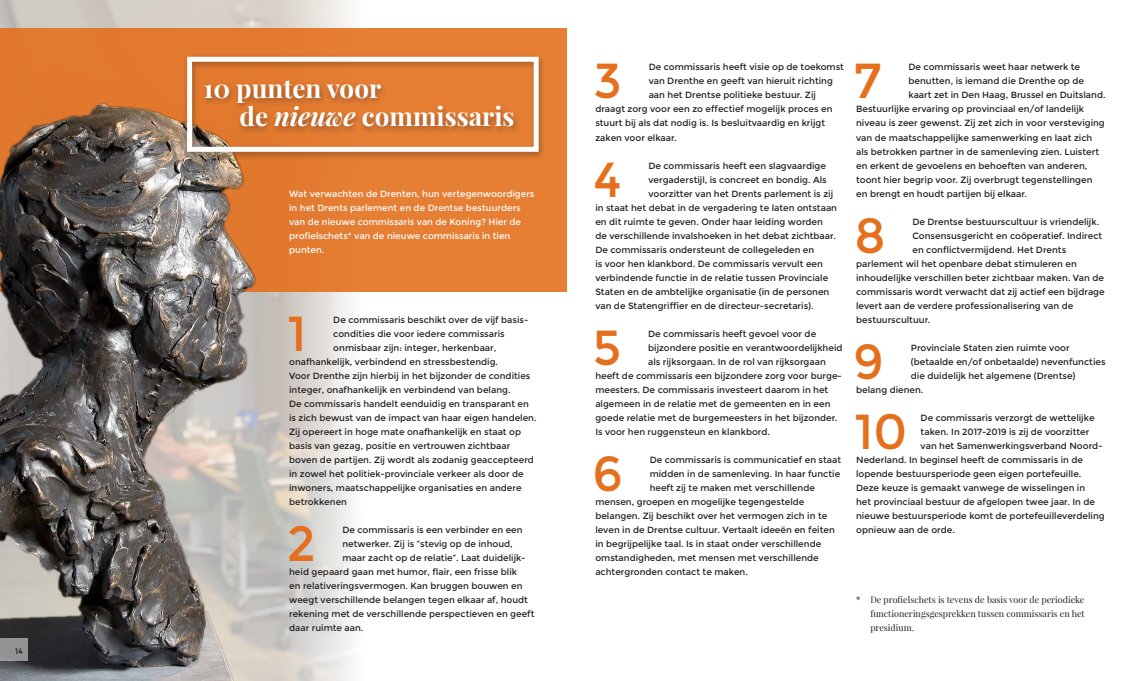
<style>
.page{position:relative;width:1134px;height:681px;background:#fff}
.page>*{position:absolute;margin:0;border:0;box-sizing:border-box;transform-origin:0 0}
.t1{font:49.1px "Montserrat";color:#e4701e}
.t2{font:700 26px/28px "Playfair Display";color:#fff}
.t3{font:9px "Montserrat";color:#231f20}
.t4{font:9px/14px "Montserrat";color:#fff}
.t5{font:9px/14px "Playfair Display";color:#231f20;text-align:justify}
.t6{font:8px "Montserrat";color:#231f20}
.s1{font-style:italic}
</style>
<div class="page">
<img style="left:0;top:0;width:362px;height:680px">
<svg style="left:0;top:28px;width:567px;height:263px;background:#b8713f"></svg>
<div style="left:183px;top:53px;width:363px;height:107px;background:#231f20;opacity:.4"></div>
<div style="left:187px;top:57px;width:352px;height:95px;border:5px solid #fff"></div>
<div style="left:0;top:638px;width:28px;height:22px;background:#939393"></div>
<p class="t6" style="left:15px;top:646px;width:9px">14</p>
<h2 class="t2" style="left:239px;top:74px;width:277px;text-indent:-36px">10 punten voor<br>de <span class="s1">nieuwe</span> commissaris</h2>
<p class="t4" style="left:289px;top:186px;width:247px">Wat verwachten de Drenten, hun vertegenwoordigers in het Drents parlement en de Drentse bestuurders van de nieuwe commissaris van de Koning? Hier de profielschets* van de nieuwe commissaris in tien punten.</p>
<h1 class="t1" style="left:288px;top:305px;width:20px">1</h1>
<p class="t3" style="left:333px;top:314px;width:197px">De commissaris beschikt over de vijf basis-</p>
<p class="t3" style="left:333px;top:328px;width:173px">condities die voor iedere commissaris</p>
<p class="t3" style="left:333px;top:342px;width:165px">onmisbaar zijn: integer, herkenbaar,</p>
<p class="t3" style="left:289px;top:356px;width:210px">onafhankelijk, verbindend en stressbestendig.</p>
<p class="t3" style="left:289px;top:370px;width:243px">Voor Drenthe zijn hierbij in het bijzonder de condities</p>
<p class="t3" style="left:289px;top:384px;width:223px">integer, onafhankelijk en verbindend van belang.</p>
<p class="t3" style="left:289px;top:398px;width:241px">De commissaris handelt eenduidig en transparant en</p>
<p class="t3" style="left:289px;top:412px;width:249px">is zich bewust van de impact van haar eigen handelen.</p>
<p class="t3" style="left:289px;top:426px;width:233px">Zij opereert in hoge mate onafhankelijk en staat op</p>
<p class="t3" style="left:289px;top:440px;width:223px">basis van gezag, positie en vertrouwen zichtbaar</p>
<p class="t3" style="left:289px;top:454px;width:246px">boven de partijen. Zij wordt als zodanig geaccepteerd</p>
<p class="t3" style="left:289px;top:468px;width:236px">in zowel het politiek-provinciale verkeer als door de</p>
<p class="t3" style="left:289px;top:482px;width:234px">inwoners, maatschappelijke organisaties en andere</p>
<p class="t3" style="left:289px;top:496px;width:59px">betrokkenen</p>
<h1 class="t1" style="left:287px;top:515px;width:30px">2</h1>
<p class="t3" style="left:342px;top:524px;width:182px">De commissaris is een verbinder en een</p>
<p class="t3" style="left:342px;top:538px;width:172px">netwerker. Zij is “stevig op de inhoud,</p>
<p class="t3" style="left:342px;top:552px;width:184px">maar zacht op de relatie”. Laat duidelijk-</p>
<p class="t3" style="left:289px;top:566px;width:229px">heid gepaard gaan met humor, flair, een frisse blik</p>
<p class="t3" style="left:289px;top:580px;width:235px">en relativeringsvermogen. Kan bruggen bouwen en</p>
<p class="t3" style="left:289px;top:594px;width:240px">weegt verschillende belangen tegen elkaar af, houdt</p>
<p class="t3" style="left:289px;top:608px;width:247px">rekening met de verschillende perspectieven en geeft</p>
<p class="t3" style="left:289px;top:622px;width:76px">daar ruimte aan.</p>
<h1 class="t1" style="left:593px;top:53px;width:30px">3</h1>
<p class="t3" style="left:649px;top:62px;width:197px">De commissaris heeft visie op de toekomst</p>
<p class="t3" style="left:649px;top:76px;width:186px">van Drenthe en geeft van hieruit richting</p>
<p class="t3" style="left:649px;top:90px;width:169px">aan het Drentse politieke bestuur. Zij</p>
<p class="t3" style="left:595px;top:104px;width:239px">draagt zorg voor een zo effectief mogelijk proces en</p>
<p class="t3" style="left:595px;top:118px;width:231px">stuurt bij als dat nodig is. Is besluitvaardig en krijgt</p>
<p class="t3" style="left:595px;top:132px;width:83px">zaken voor elkaar.</p>
<h1 class="t1" style="left:593px;top:151px;width:30px">4</h1>
<p class="t3" style="left:648px;top:160px;width:179px">De commissaris heeft een slagvaardige</p>
<p class="t3" style="left:648px;top:174px;width:180px">vergaderstijl, is concreet en bondig. Als</p>
<p class="t3" style="left:648px;top:188px;width:186px">voorzitter van het Drents parlement is zij</p>
<p class="t3" style="left:595px;top:202px;width:243px">in staat het debat in de vergadering te laten ontstaan</p>
<p class="t3" style="left:595px;top:216px;width:229px">en dit ruimte te geven. Onder haar leiding worden</p>
<p class="t3" style="left:595px;top:230px;width:242px">de verschillende invalshoeken in het debat zichtbaar.</p>
<p class="t3" style="left:595px;top:244px;width:220px">De commissaris ondersteunt de collegeleden en</p>
<p class="t3" style="left:595px;top:258px;width:229px">is voor hen klankbord. De commissaris vervult een</p>
<p class="t3" style="left:595px;top:272px;width:234px">verbindende functie in de relatie tussen Provinciale</p>
<p class="t3" style="left:595px;top:286px;width:236px">Staten en de ambtelijke organisatie (in de personen</p>
<p class="t3" style="left:595px;top:300px;width:220px">van de Statengriffier en de directeur-secretaris).</p>
<h1 class="t1" style="left:593px;top:319px;width:30px">5</h1>
<p class="t3" style="left:648px;top:328px;width:170px">De commissaris heeft gevoel voor de</p>
<p class="t3" style="left:648px;top:342px;width:196px">bijzondere positie en verantwoordelijkheid</p>
<p class="t3" style="left:648px;top:356px;width:179px">als rijksorgaan. In de rol van rijksorgaan</p>
<p class="t3" style="left:595px;top:370px;width:248px">heeft de commissaris een bijzondere zorg voor burge-</p>
<p class="t3" style="left:595px;top:384px;width:235px">meesters. De commissaris investeert daarom in het</p>
<p class="t3" style="left:595px;top:398px;width:237px">algemeen in de relatie met de gemeenten en in een</p>
<p class="t3" style="left:595px;top:412px;width:244px">goede relatie met de burgemeesters in het bijzonder.</p>
<p class="t3" style="left:595px;top:426px;width:176px">Is voor hen ruggensteun en klankbord.</p>
<h1 class="t1" style="left:592px;top:445px;width:32px">6</h1>
<p class="t3" style="left:650px;top:454px;width:193px">De commissaris is communicatief en staat</p>
<p class="t3" style="left:650px;top:468px;width:192px">midden in de samenleving. In haar functie</p>
<p class="t3" style="left:650px;top:482px;width:167px">heeft zij te maken met verschillende</p>
<p class="t3" style="left:595px;top:496px;width:211px">mensen, groepen en mogelijke tegengestelde</p>
<p class="t3" style="left:595px;top:510px;width:233px">belangen. Zij beschikt over het vermogen zich in te</p>
<p class="t3" style="left:595px;top:524px;width:241px">leven in de Drentse cultuur. Vertaalt ideeën en feiten</p>
<p class="t3" style="left:595px;top:538px;width:227px">in begrijpelijke taal. Is in staat onder verschillende</p>
<p class="t3" style="left:595px;top:552px;width:225px">omstandigheden, met mensen met verschillende</p>
<p class="t3" style="left:595px;top:566px;width:154px">achtergronden contact te maken.</p>
<h1 class="t1" style="left:854px;top:53px;width:29px">7</h1>
<p class="t3" style="left:908px;top:62px;width:173px">De commissaris weet haar netwerk te</p>
<p class="t3" style="left:908px;top:76px;width:177px">benutten, is iemand die Drenthe op de</p>
<p class="t3" style="left:908px;top:90px;width:199px">kaart zet in Den Haag, Brussel en Duitsland.</p>
<p class="t3" style="left:856px;top:104px;width:229px">Bestuurlijke ervaring op provinciaal en/of landelijk</p>
<p class="t3" style="left:856px;top:118px;width:250px">niveau is zeer gewenst. Zij zet zich in voor versteviging</p>
<p class="t3" style="left:856px;top:132px;width:238px">van de maatschappelijke samenwerking en laat zich</p>
<p class="t3" style="left:856px;top:146px;width:244px">als betrokken partner in de samenleving zien. Luistert</p>
<p class="t3" style="left:856px;top:160px;width:233px">en erkent de gevoelens en behoeften van anderen,</p>
<p class="t3" style="left:856px;top:174px;width:238px">toont hier begrip voor. Zij overbrugt tegenstellingen</p>
<p class="t3" style="left:856px;top:188px;width:172px">en brengt en houdt partijen bij elkaar.</p>
<h1 class="t1" style="left:854px;top:207px;width:33px">8</h1>
<p class="t3" style="left:912px;top:216px;width:188px">De Drentse bestuurscultuur is vriendelijk.</p>
<p class="t3" style="left:912px;top:230px;width:191px">Consensusgericht en coöperatief. Indirect</p>
<p class="t3" style="left:912px;top:244px;width:155px">en conflictvermijdend. Het Drents</p>
<p class="t3" style="left:856px;top:258px;width:222px">parlement wil het openbare debat stimuleren en</p>
<p class="t3" style="left:856px;top:272px;width:249px">inhoudelijke verschillen beter zichtbaar maken. Van de</p>
<p class="t3" style="left:856px;top:286px;width:250px">commissaris wordt verwacht dat zij actief een bijdrage</p>
<p class="t3" style="left:856px;top:300px;width:219px">levert aan de verdere professionalisering van de</p>
<p class="t3" style="left:856px;top:314px;width:76px">bestuurscultuur.</p>
<h1 class="t1" style="left:854px;top:333px;width:32px">9</h1>
<p class="t3" style="left:911px;top:342px;width:160px">Provinciale Staten zien ruimte voor</p>
<p class="t3" style="left:911px;top:356px;width:196px">(betaalde en/of onbetaalde) nevenfuncties</p>
<p class="t3" style="left:911px;top:370px;width:166px">die duidelijk het algemene (Drentse)</p>
<p class="t3" style="left:856px;top:384px;width:69px">belang dienen.</p>
<h1 class="t1" style="left:855px;top:403px;width:54px">10</h1>
<p class="t3" style="left:921px;top:412px;width:175px">De commissaris verzorgt de wettelijke</p>
<p class="t3" style="left:921px;top:426px;width:170px">taken. In 2017-2019 is zij de voorzitter</p>
<p class="t3" style="left:921px;top:440px;width:182px">van het Samenwerkingsverband Noord-</p>
<p class="t3" style="left:856px;top:454px;width:228px">Nederland. In beginsel heeft de commissaris in de</p>
<p class="t3" style="left:856px;top:468px;width:227px">lopende bestuursperiode geen eigen portefeuille.</p>
<p class="t3" style="left:856px;top:482px;width:231px">Deze keuze is gemaakt vanwege de wisselingen in</p>
<p class="t3" style="left:856px;top:496px;width:240px">het provinciaal bestuur de afgelopen twee jaar. In de</p>
<p class="t3" style="left:856px;top:510px;width:250px">nieuwe bestuursperiode komt de portefeuilleverdeling</p>
<p class="t3" style="left:856px;top:524px;width:100px">opnieuw aan de orde.</p>
<p class="t5" style="left:870px;top:592px;width:216px;text-indent:-14px">* De profielschets is tevens de basis voor de periodieke functioneringsgesprekken tussen commissaris en het presidium.</p>
</div>
